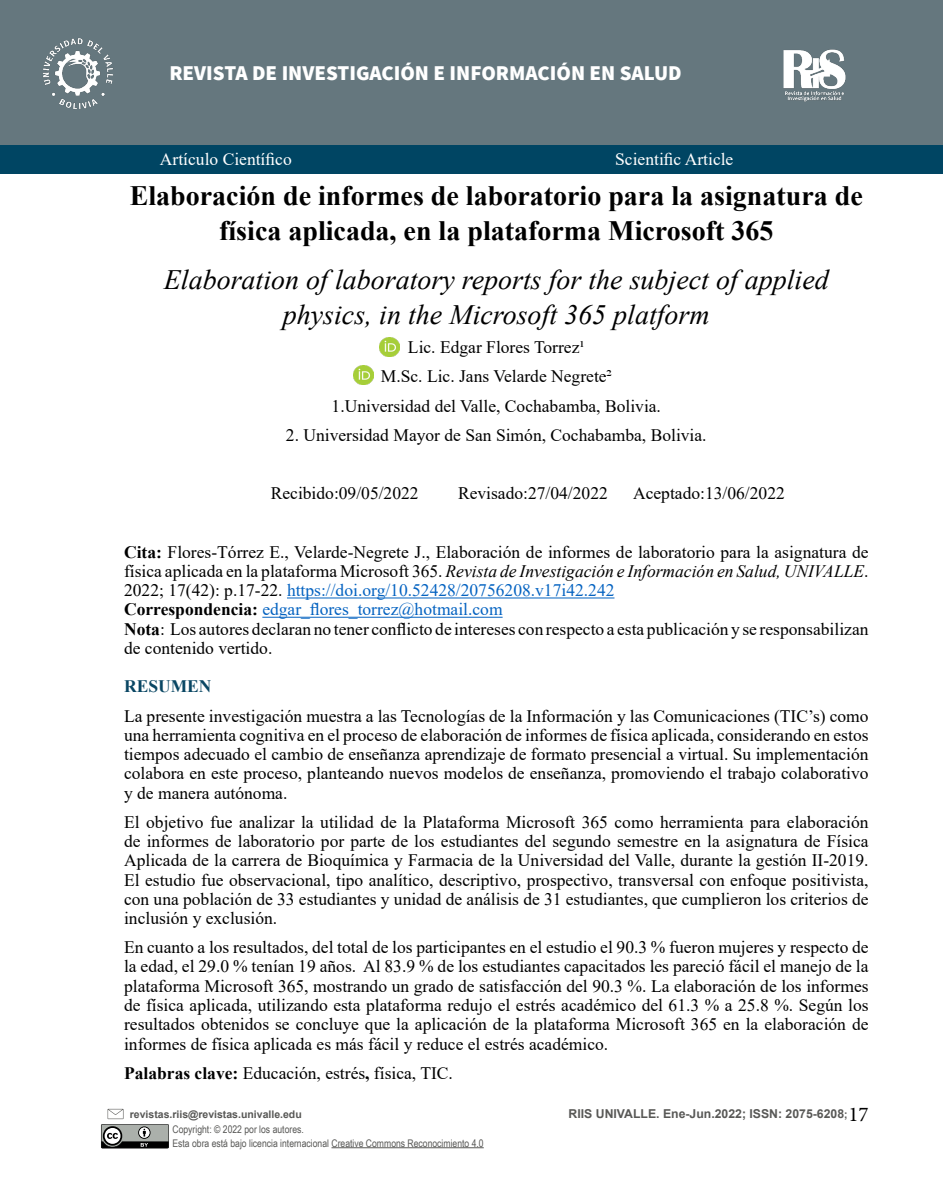
<style>
.page{position:relative;width:943px;height:1191px;background:#fff}
.page>*{position:absolute;margin:0;border:0;box-sizing:border-box;transform-origin:0 0}
.t1{font:700 28px/35px "Times New Roman";color:#000;text-align:center}
.t2{font:italic 28px/35px "Times New Roman";color:#000;text-align:center}
.t3{font:900 21px "Source Sans Pro";color:#fff}
.t4{font:21px "Minion Pro";color:#000}
.t5{font:17.5px/19.2px "Times New Roman";color:#000;text-align:justify}
.t6{font:17.5px "Times New Roman";color:#fff}
.t7{font:700 17.5px "Times New Roman";color:#094663}
.t8{font:700 12.25px "Arial";color:#585856}
.t9{font:10.5px/14px "Arial Narrow";color:#585856}
.t10{font:700 10.5px "Arial";color:#585856}
.s1{font-weight:700}
.s2{font-style:italic}
.s3{color:#0563c1}
.s4{font-size:10.5px}
</style>
<div class="page">
<div style="left:0;top:0;width:943px;height:146px;background:#65777e"></div>
<div style="left:0;top:145px;width:943px;height:29px;background:#004563"></div>
<img style="left:43px;top:38px;width:70px;height:71px">
<img style="left:783px;top:49px;width:63px;height:53px">
<hr style="left:331px;top:1147px;width:153px;height:1px;background:#585856">
<svg style="left:101px;top:1108px;width:68px;height:40px"></svg>
<hr style="left:287px;top:597px;width:327px;height:1px;background:#0563c1">
<hr style="left:262px;top:617px;width:240px;height:1px;background:#0563c1">
<img style="left:379px;top:337px;width:20px;height:19px">
<img style="left:354px;top:365px;width:19px;height:20px">
<p class="t3" style="left:169px;top:59px;width:514px">REVISTA DE INVESTIGACIÓN E INFORMACIÓN EN SALUD</p>
<p class="t6" style="left:160px;top:147px;width:133px">Artículo Científico</p>
<p class="t6" style="left:615px;top:147px;width:120px">Scientific Article</p>
<h1 class="t1" style="left:130px;top:177px;width:734px">Elaboración de informes de laboratorio para la asignatura de física aplicada, en la plataforma Microsoft 365</h1>
<h1 class="t2" style="left:164px;top:261px;width:666px">Elaboration of laboratory reports for the subject of applied physics, in the Microsoft 365 platform</h1>
<p class="t5" style="left:331px;top:332px;width:331px;line-height:29.2px;text-align:center">Lic. Edgar Flores Torrez1<br>M.Sc. Lic. Jans Velarde Negrete2<br>1.Universidad del Valle, Cochabamba, Bolivia.</p>
<p class="t5" style="left:286px;top:425px;width:422px">2. Universidad Mayor de San Simón, Cochabamba, Bolivia.</p>
<p class="t5" style="left:271px;top:483px;width:149px">Recibido:09/05/2022</p>
<p class="t5" style="left:458px;top:483px;width:151px">Revisado:27/04/2022</p>
<p class="t5" style="left:633px;top:483px;width:153px">Aceptado:13/06/2022</p>
<p class="t5" style="left:124px;top:541px;width:746px;text-align:left"><span class="s1">Cita:</span> Flores-Tórrez E., Velarde-Negrete J., Elaboración de informes de laboratorio para la asignatura de física aplicada en la plataforma Microsoft 365. <span class="s2">Revista de Investigación e Información en Salud, UNIVALLE</span>.<br>2022; 17(42): p.17-22. <span class="s3">https://doi.org/10.52428/20756208.v17i42.242<br></span><span class="s1">Correspondencia:</span> <span class="s3">edgar_flores_torrez@hotmail.com<br></span><span class="s1">Nota</span>: Los autores declaran no tener conflicto de intereses con respecto a esta publicación y se responsabilizan de contenido vertido.</p>
<p class="t7" style="left:124px;top:674px;width:89px">RESUMEN</p>
<p class="t5" style="left:124px;top:705px;width:746px">La presente investigación muestra a las Tecnologías de la Información y las Comunicaciones (TIC’s) como una herramienta cognitiva en el proceso de elaboración de informes de física aplicada, considerando en estos tiempos adecuado el cambio de enseñanza aprendizaje de formato presencial a virtual. Su implementación colabora en este proceso, planteando nuevos modelos de enseñanza, promoviendo el trabajo colaborativo y de manera autónoma.</p>
<p class="t5" style="left:124px;top:811px;width:746px">El objetivo fue analizar la utilidad de la Plataforma Microsoft 365 como herramienta para elaboración de informes de laboratorio por parte de los estudiantes del segundo semestre en la asignatura de Física Aplicada de la carrera de Bioquímica y Farmacia de la Universidad del Valle, durante la gestión II-2019.<br>El estudio fue observacional, tipo analítico, descriptivo, prospectivo, transversal con enfoque positivista, con una población de 33 estudiantes y unidad de análisis de 31 estudiantes, que cumplieron los criterios de inclusión y exclusión.</p>
<p class="t5" style="left:124px;top:937px;width:746px">En cuanto a los resultados, del total de los participantes en el estudio el 90.3 % fueron mujeres y respecto de la edad, el 29.0 % tenían 19 años. Al 83.9 % de los estudiantes capacitados les pareció fácil el manejo de la plataforma Microsoft 365, mostrando un grado de satisfacción del 90.3 %. La elaboración de los informes de física aplicada, utilizando esta plataforma redujo el estrés académico del 61.3 % a 25.8 %. Según los resultados obtenidos se concluye que la aplicación de la plataforma Microsoft 365 en la elaboración de informes de física aplicada es más fácil y reduce el estrés académico.</p>
<p class="t5" style="left:124px;top:1062px;width:330px"><span class="s1">Palabras clave:</span> Educación, estrés<span class="s1">,</span> física, TIC.</p>
<p class="t4" style="left:848px;top:1099px;width:22px">17</p>
<p class="t10" style="left:130px;top:1106px;width:173px">revistas.riis@revistas.univalle.edu</p>
<p class="t8" style="left:568px;top:1104px;width:280px">RIIS UNIVALLE. Ene-Jun.2022; ISSN: 2075-6208<span class="s4">;</span></p>
<p class="t9" style="left:172px;top:1121px;width:313px">Copyright: © 2022 por los autores.<br>Esta obra está bajo licencia internacional Creative Commons Reconocimiento 4.0</p>
</div>
